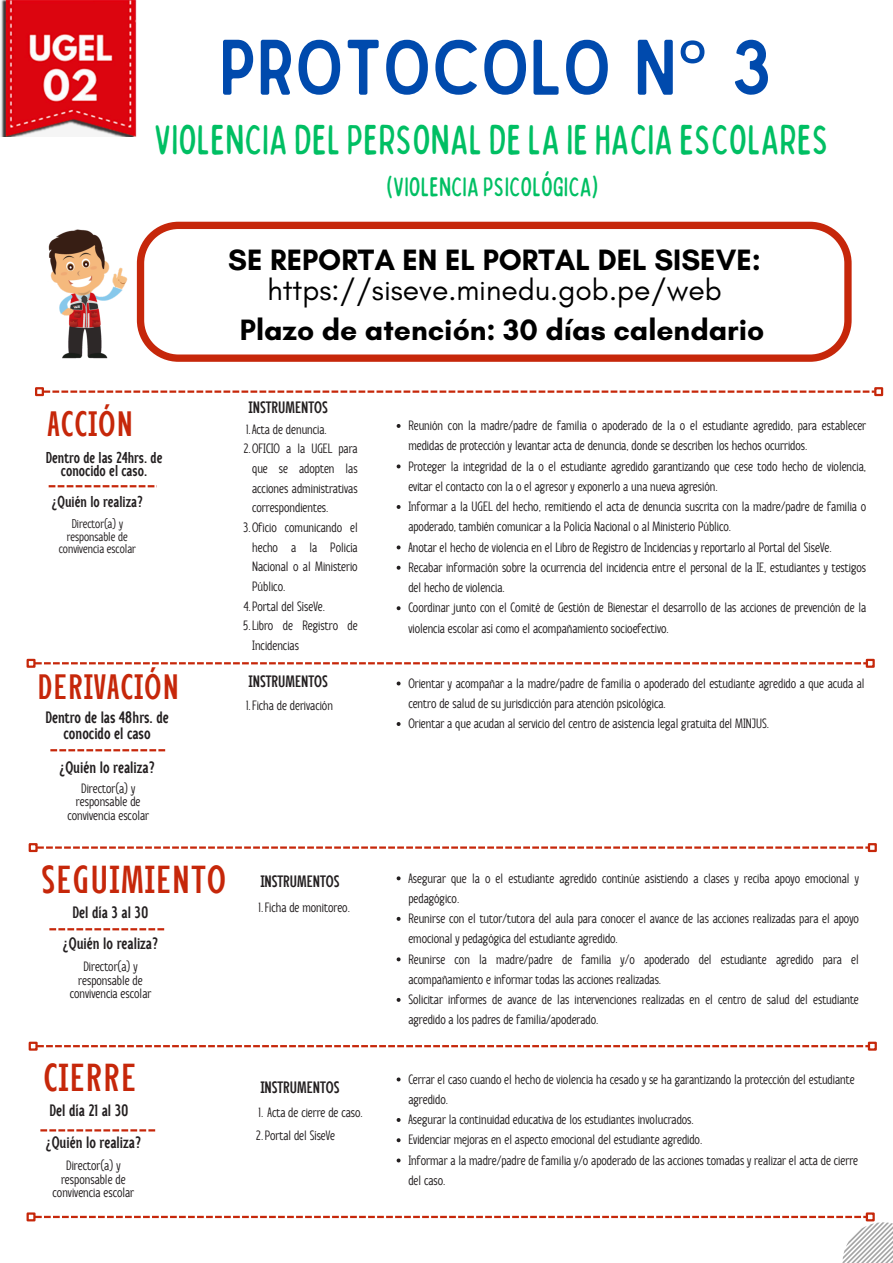
<style>
.page{position:relative;width:893px;height:1263px;background:#fff}
.page>*{position:absolute;margin:0;border:0;box-sizing:border-box;transform-origin:0 0}
.t1{font:75px "Sailors";color:#004aad}
.t2{font:condensed 42px "Bobby Jones Soft";color:#00bf63}
.t3{font:700 39px "Anicon Sans";letter-spacing:.05em;color:#c6270a}
.t4{font:700 35.25px "Anicon Sans";letter-spacing:.05em;color:#c6270a}
.t5{font:30px/30.9px "Glacial Indifference";color:#000;text-align:center}
.t6{font:700 30px "Glacial Indifference";color:#000}
.t7{font:condensed 27px "Bobby Jones Soft";color:#00bf63}
.t8{font:700 16.5px/15.8px "Anicon Sans";color:#231f20;text-align:center}
.t9{font:700 15.75px/12.9px "Anicon Sans";color:#231f20;text-align:center}
.t10{font:13.5px/20.2px "Anicon Sans";color:#231f20}
.t11{font:12.75px/12.4px "Anicon Sans";color:#231f20;text-align:center}
.s1{font-family:"Noto Sans"}
.s2{font-weight:700}
</style>
<div class="page">
<img style="left:1px;top:0;width:136px;height:137px">
<img style="left:48px;top:229px;width:79px;height:130px">
<svg style="left:137px;top:222px;width:714px;height:140px"></svg>
<svg style="left:36px;top:662px;width:829px;height:2px"></svg>
<div style="left:27px;top:659px;width:9px;height:9px;border:2px solid #c6270a"></div>
<div style="left:865px;top:659px;width:9px;height:9px;border:2px solid #c6270a"></div>
<svg style="left:49px;top:485px;width:108px;height:2px"></svg>
<svg style="left:397px;top:424px;width:3px;height:4px"></svg>
<svg style="left:397px;top:464px;width:3px;height:4px"></svg>
<svg style="left:397px;top:505px;width:3px;height:4px"></svg>
<svg style="left:397px;top:545px;width:3px;height:4px"></svg>
<svg style="left:397px;top:566px;width:3px;height:4px"></svg>
<svg style="left:397px;top:606px;width:3px;height:4px"></svg>
<svg style="left:44px;top:390px;width:830px;height:3px;background:#de8474"></svg>
<div style="left:35px;top:387px;width:9px;height:9px;border:2px solid #c6270a"></div>
<div style="left:874px;top:387px;width:9px;height:9px;border:2px solid #c6270a"></div>
<svg style="left:397px;top:681px;width:3px;height:4px"></svg>
<svg style="left:397px;top:722px;width:3px;height:4px"></svg>
<svg style="left:38px;top:846px;width:830px;height:3px"></svg>
<div style="left:29px;top:843px;width:9px;height:9px;border:2px solid #c6270a"></div>
<div style="left:868px;top:843px;width:9px;height:9px;border:2px solid #c6270a"></div>
<svg style="left:397px;top:876px;width:3px;height:4px"></svg>
<svg style="left:397px;top:917px;width:3px;height:4px"></svg>
<svg style="left:397px;top:957px;width:3px;height:4px"></svg>
<svg style="left:397px;top:998px;width:3px;height:4px"></svg>
<svg style="left:38px;top:1045px;width:830px;height:2px"></svg>
<div style="left:29px;top:1042px;width:9px;height:9px;border:2px solid #c6270a"></div>
<div style="left:868px;top:1042px;width:9px;height:9px;border:2px solid #c6270a"></div>
<svg style="left:40px;top:1129px;width:115px;height:2px"></svg>
<svg style="left:397px;top:1077px;width:3px;height:4px"></svg>
<svg style="left:397px;top:1118px;width:3px;height:4px"></svg>
<svg style="left:397px;top:1138px;width:3px;height:4px"></svg>
<svg style="left:397px;top:1158px;width:3px;height:4px"></svg>
<svg style="left:36px;top:1216px;width:829px;height:2px"></svg>
<div style="left:27px;top:1212px;width:9px;height:9px;border:2px solid #c6270a"></div>
<div style="left:865px;top:1212px;width:9px;height:9px;border:2px solid #c6270a"></div>
<svg style="left:49px;top:928px;width:115px;height:2px"></svg>
<svg style="left:50px;top:749px;width:115px;height:2px"></svg>
<svg style="left:842px;top:1222px;width:51px;height:41px"></svg>
<p class="t1" style="left:219px;top:40px;width:554px">PROTOCOLO N<span class="s1">°</span> 3</p>
<h1 class="t2" style="left:154px;top:113px;width:676px">VIOLENCIA DELPERSONAL DELA IEHACIA ESCOLARES</h1>
<h1 class="t7" style="left:386px;top:170px;width:214px">(VIOLENCIA PSICOLÓGICA)</h1>
<p class="t4" style="left:48px;top:404px;width:87px">ACCIÓN</p>
<p class="t9" style="left:46px;top:451px;width:118px">Dentro de las 24hrs. de conocido el caso.</p>
<p class="t9" style="left:52px;top:495px;width:93px">¿Quién lo realiza?</p>
<h4 class="t11" style="left:59px;top:518px;width:79px">Director(a) y responsable de convivencia escolar</h4>
<p class="t4" style="left:38px;top:667px;width:143px">DERIVACIÓN</p>
<p class="t8" style="left:45px;top:709px;width:125px">Dentro de las 48hrs. de conocido el caso</p>
<p class="t8" style="left:59px;top:760px;width:97px">¿Quién lo realiza?</p>
<p class="t10" style="left:67px;top:781px;width:83px;line-height:13.5px;text-align:center">Director(a) y responsable de convivencia escolar</p>
<h3 class="t5" style="left:228px;top:244px;width:534px"><span class="s2">SE REPORTA EN EL PORTAL DEL SISEVE: </span>https://siseve.minedu.gob.pe/web</h3>
<p class="t6" style="left:240px;top:311px;width:526px">Plazo de atención: 30 días calendario</p>
<p class="t8" style="left:249px;top:400px;width:80px">INSTRUMENTOS</p>
<p class="t10" style="left:246px;top:419px;width:82px">1.Acta de denuncia.</p>
<p class="t10" style="left:252px;top:439px;width:107px;line-height:19.6px;text-align:justify;text-indent:-9px">2.OFICIO a la UGEL para que se adopten las acciones administrativas correspondientes.</p>
<p class="t10" style="left:252px;top:517px;width:107px;line-height:19.6px;text-align:justify;text-indent:-9px">3.Oficio comunicando el hecho a la Policía Nacional o al Ministerio Público.</p>
<p class="t10" style="left:244px;top:596px;width:83px">4.Portal del SíseVe.</p>
<p class="t10" style="left:252px;top:616px;width:107px;line-height:19.6px;text-indent:-9px">5.Libro de Registro de<br>Incidencias</p>
<p class="t8" style="left:249px;top:673px;width:80px">INSTRUMENTOS</p>
<h4 class="t10" style="left:246px;top:695px;width:88px">1.Ficha de derivación</h4>
<p class="t10" style="left:408px;top:415px;width:459px">Reunión con la madre/padre de familia o apoderado de la o el estudiante agredido, para establecer medidas de protección y levantar acta de denuncia, donde se describen los hechos ocurridos.</p>
<p class="t10" style="left:408px;top:456px;width:459px">Proteger la integridad de la o el estudiante agredido garantizando que cese todo hecho de violencia, evitar el contacto con la o el agresor y exponerlo a una nueva agresión.</p>
<p class="t10" style="left:408px;top:496px;width:459px">Informar a la UGEL del hecho, remitiendo el acta de denuncia suscrita con la madre/padre de familia o apoderado, también comunicar a la Policía Nacional o al Ministerio Público.</p>
<p class="t10" style="left:408px;top:537px;width:425px">Anotar el hecho de violencia en el Libro de Registro de Incidencias y reportarlo al Portal del SíseVe.</p>
<p class="t10" style="left:408px;top:557px;width:459px">Recabar información sobre la ocurrencia del incidencia entre el personal de la IE, estudiantes y testigos del hecho de violencia.</p>
<p class="t10" style="left:408px;top:598px;width:459px">Coordinar junto con el Comité de Gestión de Bienestar el desarrollo de las acciones de prevención de la violencia escolar así como el acompañamiento socioefectivo.</p>
<p class="t10" style="left:408px;top:673px;width:458px">Orientar y acompañar a la madre/padre de familia o apoderado del estudiante agredido a que acuda al centro de salud de su jurisdicción para atención psicológica.</p>
<p class="t10" style="left:408px;top:713px;width:362px">Orientar a que acudan al servicio del centro de asistencia legal gratuita del MINJUS.</p>
<p class="t3" style="left:41px;top:857px;width:186px">SEGUIMIENTO</p>
<p class="t8" style="left:72px;top:904px;width:78px">Del día 3 al 30</p>
<p class="t8" style="left:63px;top:936px;width:97px">¿Quién lo realiza?</p>
<p class="t10" style="left:70px;top:959px;width:83px;line-height:13.5px;text-align:center">Director(a) y responsable de convivencia escolar</p>
<p class="t3" style="left:44px;top:1056px;width:93px">CIERRE</p>
<p class="t8" style="left:49px;top:1102px;width:81px">Del día 21 al 30</p>
<p class="t8" style="left:45px;top:1135px;width:97px">¿Quién lo realiza?</p>
<p class="t10" style="left:53px;top:1159px;width:83px;line-height:13.5px;text-align:center">Director(a) y responsable de convivencia escolar</p>
<p class="t8" style="left:261px;top:874px;width:80px">INSTRUMENTOS</p>
<p class="t10" style="left:259px;top:897px;width:93px">1.Ficha de monitoreo.</p>
<p class="t8" style="left:261px;top:1079px;width:80px">INSTRUMENTOS</p>
<p class="t10" style="left:259px;top:1102px;width:106px">1. Acta de cierre de caso.</p>
<p class="t10" style="left:256px;top:1125px;width:81px">2.Portal del SíseVe</p>
<p class="t10" style="left:408px;top:868px;width:452px">Asegurar que la o el estudiante agredido continúe asistiendo a clases y reciba apoyo emocional y pedagógico.</p>
<h2 class="t10" style="left:408px;top:908px;width:452px">Reunirse con el tutor/tutora del aula para conocer el avance de las acciones realizadas para el apoyo emocional y pedagógica del estudiante agredido.</h2>
<p class="t10" style="left:408px;top:949px;width:452px">Reunirse con la madre/padre de familia y/o apoderado del estudiante agredido para el acompañamiento e informar todas las acciones realizadas.</p>
<p class="t10" style="left:408px;top:989px;width:452px">Solicitar informes de avance de las intervenciones realizadas en el centro de salud del estudiante agredido a los padres de familia/apoderado.</p>
<p class="t10" style="left:408px;top:1069px;width:448px">Cerrar el caso cuando el hecho de violencia ha cesado y se ha garantizando la protección del estudiante agredido.</p>
<p class="t10" style="left:408px;top:1109px;width:287px">Asegurar la continuidad educativa de los estudiantes involucrados.</p>
<h2 class="t10" style="left:408px;top:1130px;width:295px">Evidenciar mejoras en el aspecto emocional del estudiante agredido.</h2>
<p class="t10" style="left:408px;top:1150px;width:451px">Informar a la madre/padre de familia y/o apoderado de las acciones tomadas y realizar el acta de cierre del caso.</p>
</div>
